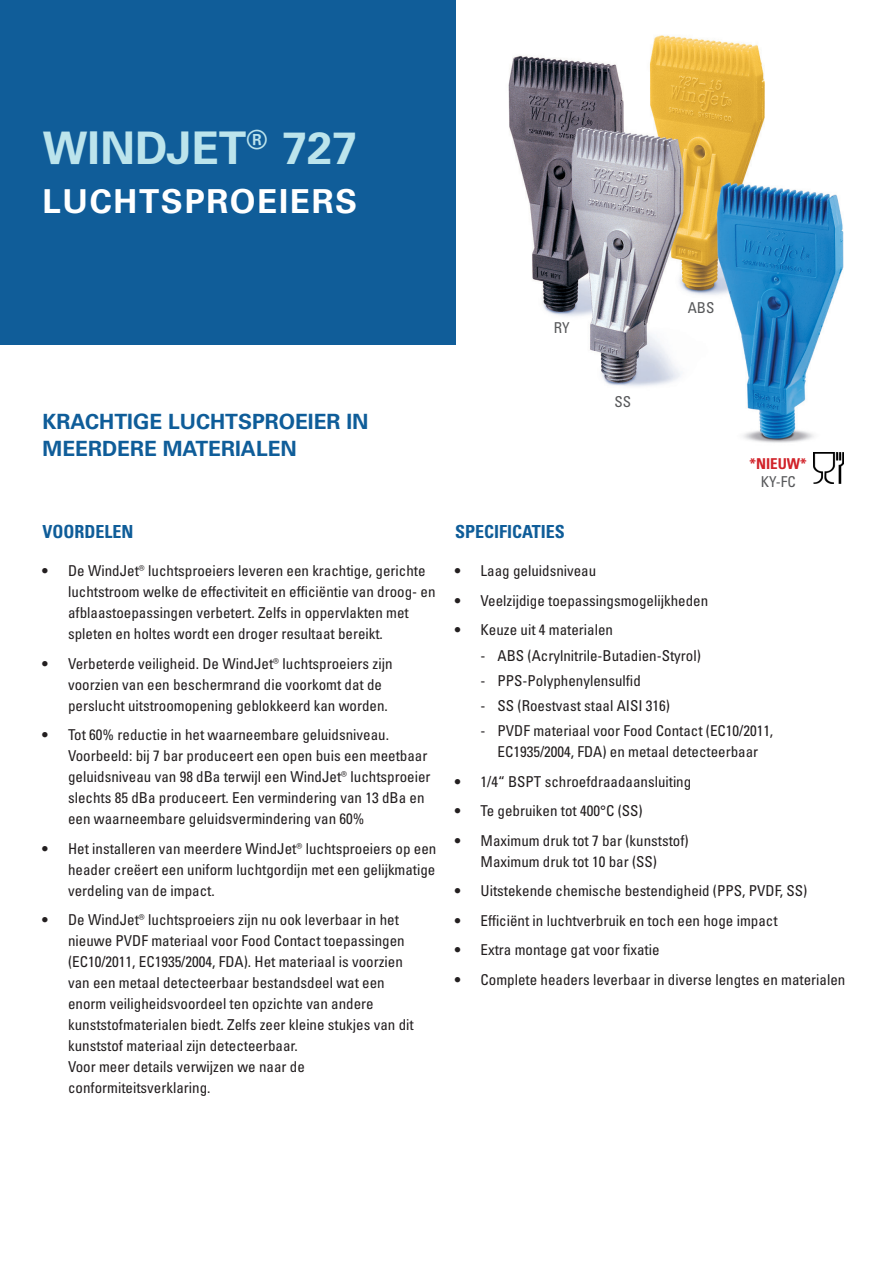
<style>
.page{position:relative;width:893px;height:1263px;background:#fff}
.page>*{position:absolute;margin:0;border:0;box-sizing:border-box;transform-origin:0 0}
.Header_Title{font:700 45px "Univers LT Pro 65";color:#bce4ec}
.HeaderTitle_white{font:700 33px "Univers LT Pro 65";letter-spacing:.05em;color:#fff}
.Slogan{font:700 21px/27px "Univers LT Pro 65";color:#0f5d99}
.Title_simple{font:700 condensed 18px "Univers LT Pro";color:#0f5d99}
.t1{font:condensed 15px/21px "Univers LT Pro";color:#231f20}
.Enumeration{font:condensed 15px "Univers LT Pro";color:#57585a}
.Enumeration-2{font:700 condensed 15px "Univers LT Pro";color:#d1232a}
</style>
<div class="page">
<img style="left:455px;top:0;width:389px;height:484px">
<div style="left:0;top:0;width:455px;height:344px;background:#105d99"></div>
<img style="left:813px;top:453px;width:30px;height:30px">
<p class="Header_Title" style="left:43px;top:117px;width:316px">WINDJET<sup>®</sup> 727</p>
<p class="HeaderTitle_white" style="left:43px;top:178px;width:316px">LUCHTSPROEIERS</p>
<p class="Enumeration" style="left:554px;top:318px;width:17px">RY</p>
<p class="Enumeration" style="left:688px;top:298px;width:28px">ABS</p>
<p class="Slogan" style="left:43px;top:407px;width:328px">KRACHTIGE LUCHTSPROEIER IN<br>MEERDERE MATERIALEN</p>
<p class="Title_simple" style="left:43px;top:521px;width:93px">VOORDELEN</p>
<p class="t1" style="left:68px;top:560px;width:369px;text-indent:-26px">• De WindJet® luchtsproeiers leveren een krachtige, gerichte luchtstroom welke de effectiviteit en efficiëntie van droog- en afblaastoepassingen verbetert. Zelfs in oppervlakten met spleten en holtes wordt een droger resultaat bereikt.</p>
<p class="t1" style="left:68px;top:652px;width:326px;text-indent:-26px">• Verbeterde veiligheid. De WindJet® luchtsproeiers zijn voorzien van een beschermrand die voorkomt dat de perslucht uitstroomopening geblokkeerd kan worden.</p>
<p class="t1" style="left:68px;top:724px;width:364px;text-indent:-26px">• Tot 60% reductie in het waarneembare geluidsniveau.<br>Voorbeeld: bij 7 bar produceert een open buis een meetbaar geluidsniveau van 98 dBa terwijl een WindJet® luchtsproeier slechts 85 dBa produceert. Een vermindering van 13 dBa en een waarneembare geluidsvermindering van 60%</p>
<p class="t1" style="left:68px;top:837px;width:370px;text-align:justify;text-indent:-26px">• Het installeren van meerdere WindJet® luchtsproeiers op een header creëert een uniform luchtgordijn met een gelijkmatige verdeling van de impact.</p>
<p class="t1" style="left:68px;top:909px;width:347px;text-indent:-26px">• De WindJet® luchtsproeiers zijn nu ook leverbaar in het nieuwe PVDF materiaal voor Food Contact toepassingen (EC10/2011, EC1935/2004, FDA). Het materiaal is voorzien van een metaal detecteerbaar bestandsdeel wat een enorm veiligheidsvoordeel ten opzichte van andere kunststofmaterialen biedt. Zelfs zeer kleine stukjes van dit kunststof materiaal zijn detecteerbaar.<br>Voor meer details verwijzen we naar de conformiteitsverklaring.</p>
<p class="Enumeration" style="left:615px;top:392px;width:18px">SS</p>
<p class="Enumeration-2" style="left:749px;top:455px;width:59px">*NIEUW*</p>
<p class="Enumeration" style="left:761px;top:472px;width:37px">KY-FC</p>
<p class="Title_simple" style="left:455px;top:521px;width:111px">SPECIFICATIES</p>
<p class="t1" style="left:455px;top:560px;width:143px">• Laag geluidsniveau</p>
<p class="t1" style="left:455px;top:589px;width:255px">• Veelzijdige toepassingsmogelijkheden</p>
<p class="t1" style="left:455px;top:619px;width:159px">• Keuze uit 4 materialen</p>
<p class="t1" style="left:480px;top:644px;width:222px">- ABS (Acrylnitrile-Butadien-Styrol)</p>
<p class="t1" style="left:480px;top:669px;width:162px">- PPS-Polyphenylensulfid</p>
<p class="t1" style="left:480px;top:695px;width:191px">- SS (Roestvast staal AISI 316)</p>
<p class="t1" style="left:480px;top:720px;width:294px;text-align:center">- PVDF materiaal voor Food Contact (EC10/2011,<br>EC1935/2004, FDA) en metaal detecteerbaar</p>
<p class="t1" style="left:455px;top:770px;width:238px">• 1/4“ BSPT schroefdraadaansluiting</p>
<p class="t1" style="left:455px;top:800px;width:189px">• Te gebruiken tot 400°C (SS)</p>
<p class="t1" style="left:455px;top:829px;width:235px;text-align:center">• Maximum druk tot 7 bar (kunststof)<br>Maximum druk tot 10 bar (SS)</p>
<p class="t1" style="left:455px;top:880px;width:354px">• Uitstekende chemische bestendigheid (PPS, PVDF, SS)</p>
<p class="t1" style="left:455px;top:909px;width:324px">• Efficiënt in luchtverbruik en toch een hoge impact</p>
<p class="t1" style="left:455px;top:939px;width:206px">• Extra montage gat voor fixatie</p>
<p class="t1" style="left:455px;top:968px;width:392px">• Complete headers leverbaar in diverse lengtes en materialen</p>
</div>
